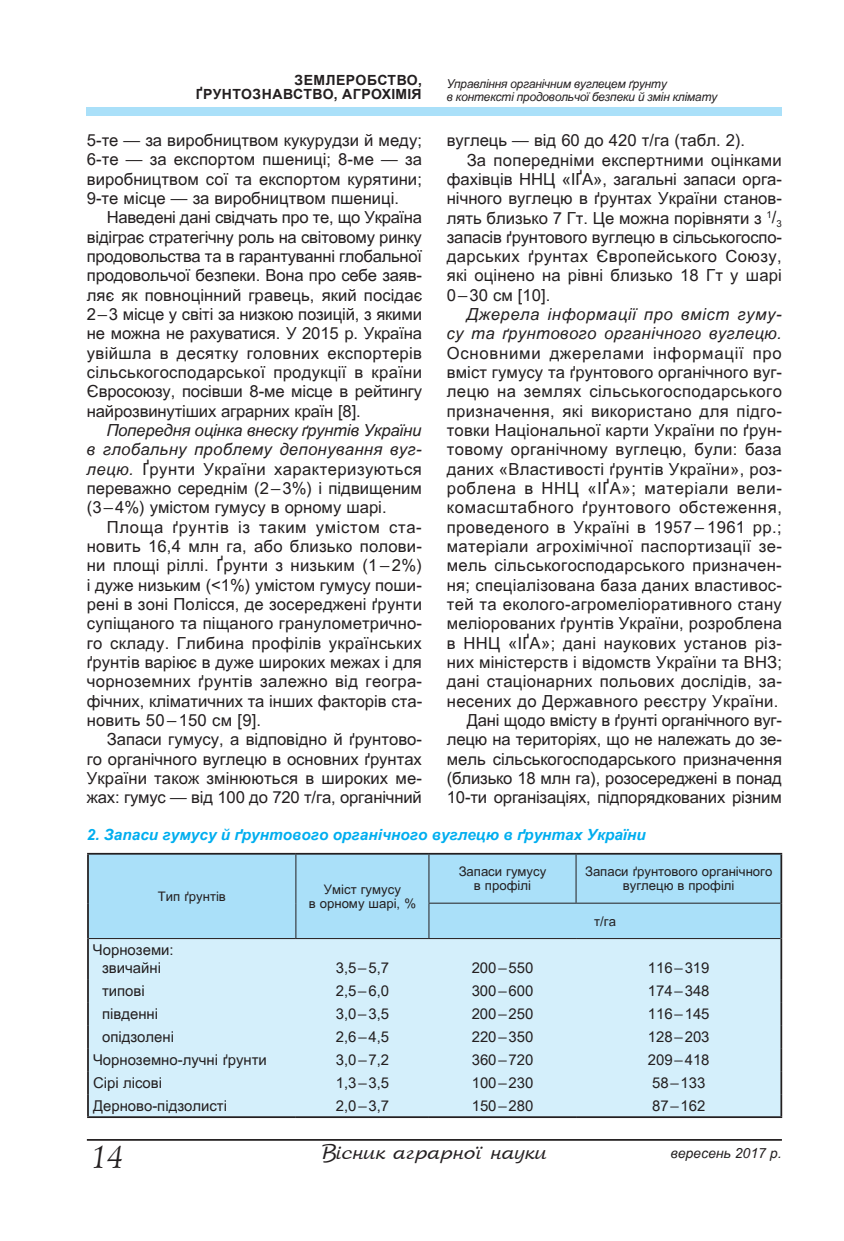
<style>
.page{position:relative;width:844px;height:1241px;background:#fff}
.page>*{position:absolute;margin:0;border:0;box-sizing:border-box;transform-origin:0 0}
.t1{font:italic 31.5px "Lazurski C";color:#231f20}
.t2{font:21px "AS Arbat";color:#231f20}
.t3{font:16.62px/19.2px "Visnyk";letter-spacing:.01em;color:#231f20;text-align:justify}
.t4{font:italic 16.62px/19.2px "Visnyk";letter-spacing:.02em;color:#231f20;text-align:right}
.t5{font:16.62px "Visnyk";letter-spacing:-.01em;color:#231f20}
.t6{font:italic 700 15.4px "Visnyk";color:#00aeef}
.t7{font:14.88px/17.5px "Visnyk";color:#231f20;text-align:center}
.t8{font:700 14px/14px "Arial";letter-spacing:.035em;color:#231f20;text-align:right}
.t9{font:italic 14px "Visnyk";color:#231f20}
.t10{font:13.12px/14px "Visnyk";color:#231f20;text-align:center}
.t11{font:italic 12.25px/13.5px "Visnyk";letter-spacing:-.02em;color:#231f20}
.s1{font-style:italic}
</style>
<div class="page">
<div style="left:87px;top:108px;width:694px;height:8px;background:#aae0f9"></div>
<hr style="left:87px;top:1138px;width:694px;height:2px;background:#231f20">
<div style="left:89px;top:854px;width:691px;height:83px;background:#aae0f9"></div>
<div style="left:89px;top:938px;width:691px;height:178px;background:#d4effb"></div>
<hr style="left:295px;top:854px;width:1px;height:49px;background:#231f20">
<hr style="left:428px;top:854px;width:1px;height:48px;background:#231f20">
<hr style="left:575px;top:854px;width:1px;height:48px;background:#231f20">
<hr style="left:295px;top:903px;width:1px;height:34px;background:#231f20">
<hr style="left:89px;top:937px;width:207px;height:1px;background:#231f20">
<hr style="left:296px;top:937px;width:133px;height:1px;background:#231f20">
<hr style="left:429px;top:937px;width:147px;height:1px;background:#231f20">
<hr style="left:576px;top:937px;width:204px;height:1px;background:#231f20">
<hr style="left:428px;top:903px;width:1px;height:34px;background:#231f20">
<hr style="left:428px;top:902px;width:148px;height:1px;background:#231f20">
<hr style="left:576px;top:902px;width:204px;height:1px;background:#231f20">
<hr style="left:87px;top:852px;width:209px;height:2px;background:#231f20">
<hr style="left:87px;top:854px;width:2px;height:49px;background:#231f20">
<hr style="left:296px;top:852px;width:133px;height:2px;background:#231f20">
<hr style="left:87px;top:903px;width:2px;height:35px;background:#231f20">
<hr style="left:429px;top:852px;width:147px;height:2px;background:#231f20">
<hr style="left:576px;top:852px;width:206px;height:2px;background:#231f20">
<hr style="left:780px;top:854px;width:2px;height:49px;background:#231f20">
<hr style="left:780px;top:903px;width:2px;height:35px;background:#231f20">
<hr style="left:87px;top:938px;width:2px;height:40px;background:#231f20">
<hr style="left:780px;top:938px;width:2px;height:40px;background:#231f20">
<hr style="left:87px;top:978px;width:2px;height:23px;background:#231f20">
<hr style="left:780px;top:978px;width:2px;height:23px;background:#231f20">
<hr style="left:87px;top:1001px;width:2px;height:23px;background:#231f20">
<hr style="left:780px;top:1001px;width:2px;height:23px;background:#231f20">
<hr style="left:87px;top:1024px;width:2px;height:23px;background:#231f20">
<hr style="left:780px;top:1024px;width:2px;height:23px;background:#231f20">
<hr style="left:87px;top:1047px;width:2px;height:23px;background:#231f20">
<hr style="left:780px;top:1047px;width:2px;height:23px;background:#231f20">
<hr style="left:87px;top:1070px;width:2px;height:23px;background:#231f20">
<hr style="left:780px;top:1070px;width:2px;height:23px;background:#231f20">
<hr style="left:87px;top:1093px;width:2px;height:23px;background:#231f20">
<hr style="left:780px;top:1093px;width:2px;height:23px;background:#231f20">
<hr style="left:87px;top:1116px;width:209px;height:1px;background:#231f20">
<hr style="left:296px;top:1116px;width:133px;height:1px;background:#231f20">
<hr style="left:429px;top:1116px;width:147px;height:1px;background:#231f20">
<hr style="left:576px;top:1116px;width:206px;height:1px;background:#231f20">
<p class="t8" style="left:196px;top:73px;width:228px">Землеробство, ґрунтознавство, агрохімія</p>
<p class="t11" style="left:446px;top:77px;width:272px">Управління органічним вуглецем ґрунту<br>в контексті продовольчої безпеки й змін клімату</p>
<p class="t3" style="left:87px;top:131px;width:336px">5-те — за виробництвом кукурудзи й меду; 6-те — за експортом пшениці; 8-ме — за виробництвом сої та експортом курятини; 9-те місце — за виробництвом пшениці.</p>
<p class="t3" style="left:87px;top:208px;width:337px;text-indent:20px">Наведені дані свідчать про те, що Україна відіграє стратегічну роль на світовому ринку продовольства та в гарантуванні глобальної продовольчої безпеки. Вона про себе заяв&shy;ляє як повноцінний гравець, який посідає 2–3 місце у світі за низкою позицій, з якими не можна не рахуватися. У 2015 р. Україна увійшла в десятку головних експортерів сільськогосподарської продукції в країни Євросоюзу, посівши 8-ме місце в рейтингу найрозвинутіших аграрних країн [8].</p>
<p class="t3" style="left:87px;top:420px;width:336px;text-indent:20px"><span class="s1">Попередня оцінка внеску ґрунтів України в глобальну проблему депонування вуг&shy;лецю.</span> Ґрунти України характеризуються переважно середнім (2–3%) і підвищеним (3–4%) умістом гумусу в орному шарі.</p>
<p class="t3" style="left:87px;top:517px;width:337px;text-indent:20px">Площа ґрунтів із таким умістом ста&shy;новить 16,4 млн га, або близько полови&shy;ни площі ріллі. Ґрунти з низьким (1 – 2%) і дуже низьким (&lt;1%) умістом гумусу поши&shy;рені в зоні Полісся, де зосереджені ґрунти супіщаного та піщаного гранулометрично&shy;го складу. Глибина профілів українських ґрунтів варіює в дуже широких межах і для чорноземних ґрунтів залежно від геогра&shy;фічних, кліматичних та інших факторів ста&shy;новить 50 – 150 см [9].</p>
<p class="t3" style="left:87px;top:729px;width:336px;text-indent:20px">Запаси гумусу, а відповідно й ґрунтово&shy;го органічного вуглецю в основних ґрунтах України також змінюються в широких ме&shy;жах: гумус — від 100 до 720 т/га, органічний</p>
<p class="t3" style="left:446px;top:131px;width:300px">вуглець — від 60 до 420 т/га (табл. 2).</p>
<p class="t3" style="left:466px;top:150px;width:316px">За попередніми експертними оцінками</p>
<p class="t3" style="left:446px;top:169px;width:336px">фахівців ННЦ «ІҐА», загальні запаси орга-</p>
<p class="t3" style="left:446px;top:189px;width:336px">нічного вуглецю в ґрунтах України станов-</p>
<p class="t3" style="left:446px;top:208px;width:336px">лять близько 7 Гт. Це можна порівняти з <sup>1</sup>/<sub>3</sub></p>
<p class="t5" style="left:446px;top:227px;width:336px">запасів ґрунтового вуглецю в сільськогоспо-</p>
<p class="t3" style="left:446px;top:246px;width:336px">дарських ґрунтах Європейського Союзу,</p>
<p class="t3" style="left:446px;top:266px;width:336px">які оцінено на рівні близько 18 Гт у шарі</p>
<p class="t3" style="left:446px;top:285px;width:105px">0–30 см [10].</p>
<p class="t4" style="left:446px;top:305px;width:337px">Джерела інформації про вміст гуму&shy;су та ґрунтового органічного вуглецю.</p>
<p class="t3" style="left:446px;top:343px;width:337px;text-align:right">Основними джерелами інформації про вміст гумусу та ґрунтового органічного вуг&shy;лецю на землях сільськогосподарського призначення, які використано для підго&shy;товки Національної карти України по ґрун&shy;товому органічному вуглецю, були: база даних «Властивості ґрунтів України», роз&shy;роблена в ННЦ «ІҐА»; матеріали вели&shy;комасштабного ґрунтового обстеження, проведеного в Україні в 1957 – 1961 рр.; матеріали агрохімічної паспортизації зе&shy;мель сільськогосподарського призначен&shy;ня; спеціалізована база даних властивос&shy;тей та еколого-агромеліоративного стану меліорованих ґрунтів України, розроблена в ННЦ «ІҐА»; дані наукових установ різ&shy;них міністерств і відомств України та ВНЗ; дані стаціонарних польових дослідів, за&shy;несених до Державного реєстру України.<br>Дані щодо вмісту в ґрунті органічного вуг&shy;лецю на територіях, що не належать до зе&shy;мель сільськогосподарського призначення (близько 18 млн га), розосереджені в понад 10-ти організаціях, підпорядкованих різним</p>
<p class="t6" style="left:87px;top:825px;width:560px">2. Запаси гумусу й ґрунтового органічного вуглецю в ґрунтах України</p>
<p class="t10" style="left:158px;top:889px;width:69px">Тип ґрунтів</p>
<p class="t10" style="left:309px;top:882px;width:109px">Уміст гумусу<br>в орному шарі, %</p>
<p class="t10" style="left:458px;top:864px;width:89px">Запаси гумусу в профілі</p>
<p class="t10" style="left:585px;top:864px;width:189px">Запаси ґрунтового органічного вуглецю в профілі</p>
<p class="t10" style="left:594px;top:913px;width:23px">т/га</p>
<p class="t7" style="left:93px;top:941px;width:82px">Чорноземи: звичайні</p>
<p class="t7" style="left:335px;top:958px;width:55px">3,5–5,7</p>
<p class="t7" style="left:471px;top:958px;width:63px">200–550</p>
<p class="t7" style="left:647px;top:958px;width:63px">116–319</p>
<p class="t7" style="left:102px;top:981px;width:44px">типові</p>
<p class="t7" style="left:335px;top:981px;width:55px">2,5–6,0</p>
<p class="t7" style="left:471px;top:981px;width:63px">300–600</p>
<p class="t7" style="left:647px;top:981px;width:63px">174–348</p>
<p class="t7" style="left:102px;top:1004px;width:57px">південні</p>
<p class="t7" style="left:335px;top:1004px;width:55px">3,0–3,5</p>
<p class="t7" style="left:471px;top:1004px;width:63px">200–250</p>
<p class="t7" style="left:647px;top:1004px;width:63px">116–145</p>
<p class="t7" style="left:102px;top:1027px;width:73px">опідзолені</p>
<p class="t7" style="left:335px;top:1027px;width:55px">2,6–4,5</p>
<p class="t7" style="left:471px;top:1027px;width:63px">220–350</p>
<p class="t7" style="left:647px;top:1027px;width:63px">128–203</p>
<p class="t7" style="left:93px;top:1050px;width:175px">Чорноземно-лучні ґрунти</p>
<p class="t7" style="left:336px;top:1050px;width:55px">3,0–7,2</p>
<p class="t7" style="left:471px;top:1050px;width:63px">360–720</p>
<p class="t7" style="left:647px;top:1050px;width:63px">209–418</p>
<p class="t7" style="left:93px;top:1073px;width:71px">Сірі лісові</p>
<p class="t7" style="left:336px;top:1073px;width:55px">1,3–3,5</p>
<p class="t7" style="left:471px;top:1073px;width:63px">100–230</p>
<p class="t7" style="left:652px;top:1073px;width:55px">58–133</p>
<p class="t7" style="left:93px;top:1096px;width:135px">Дерново-підзолисті</p>
<p class="t7" style="left:336px;top:1096px;width:55px">2,0–3,7</p>
<p class="t7" style="left:471px;top:1096px;width:63px">150–280</p>
<p class="t7" style="left:652px;top:1096px;width:55px">87–162</p>
<h1 class="t1" style="left:87px;top:1136px;width:35px">14</h1>
<p class="t2" style="left:322px;top:1138px;width:226px">Вісник аграрної науки</p>
<p class="t9" style="left:670px;top:1145px;width:113px">вересень 2017 р.</p>
</div>
